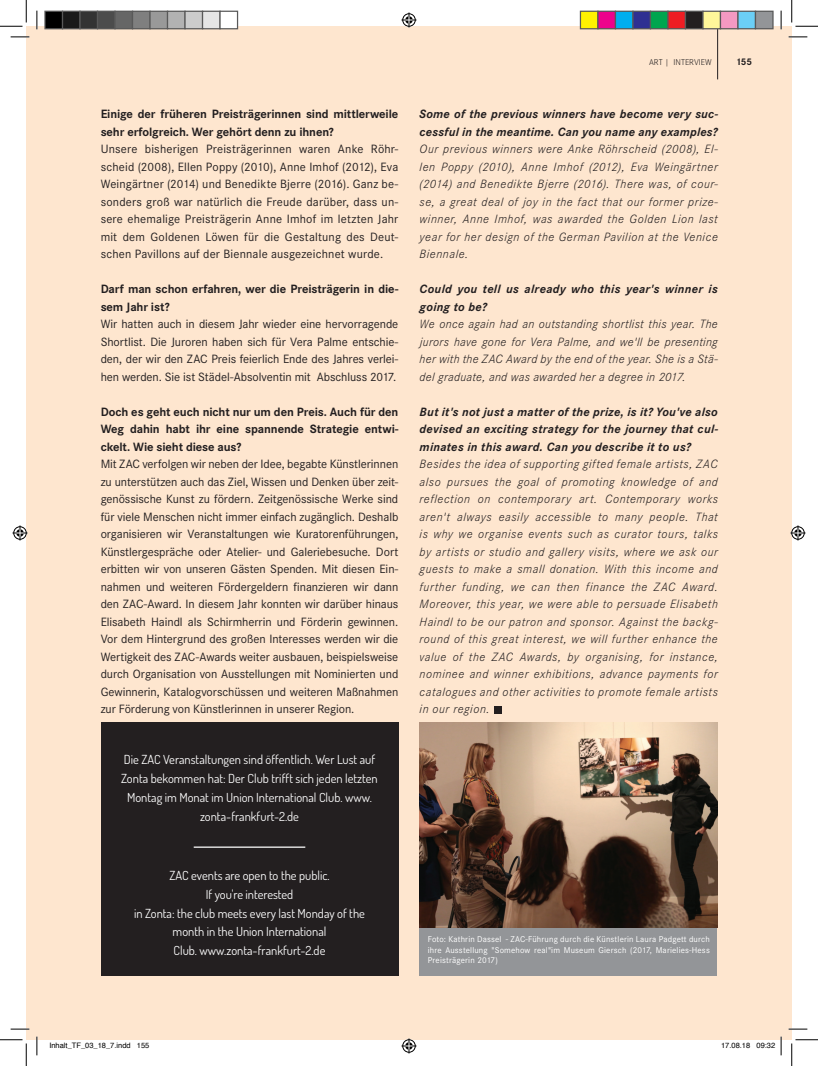
<style>
.page{position:relative;width:818px;height:1066px;background:#fff}
.page>*{position:absolute;margin:0;border:0;box-sizing:border-box;transform-origin:0 0}
.t1{font:12.5px/17.5px "Corporate S";letter-spacing:-.005em;color:#231f20;text-align:justify}
.t2{font:italic 300 12.5px/17.5px "Corporate S";letter-spacing:.04em;color:#231f20;text-align:justify}
.t3{font:12.5px/18.8px "Dosis";color:#fff;text-align:center}
.t4{font:italic 700 12.5px/17.5px "Corporate S";letter-spacing:.02em;color:#231f20}
.t5{font:700 12.5px/17.5px "Corporate S";letter-spacing:-.01em;color:#231f20}
.t6{font:700 10px "Corporate S";color:#231f20}
.t7{font:8.75px/10.5px "Corporate S";letter-spacing:.02em;color:#fff;text-align:justify}
.t8{font:300 8.75px "Corporate S";color:#231f20}
.t9{font:7.5px "Helvetica";color:#000}
</style>
<div class="page">
<div style="left:26px;top:26px;width:766px;height:1014px;background:#fee6cf"></div>
<div style="left:420px;top:722px;width:297px;height:254px;background:#939598"></div>
<div style="left:101px;top:722px;width:297px;height:254px;background:#231f20"></div>
<img style="left:420px;top:722px;width:298px;height:205px">
<hr style="left:194px;top:846px;width:111px;height:2px;background:#fff">
<div style="left:494px;top:706px;width:8px;height:8px;background:#231f20"></div>
<hr style="left:717px;top:26px;width:1px;height:53px;background:#231f20">
<svg style="left:11px;top:36px;width:18px;height:2px"></svg>
<svg style="left:788px;top:36px;width:19px;height:2px"></svg>
<svg style="left:11px;top:1028px;width:18px;height:2px"></svg>
<svg style="left:788px;top:1028px;width:19px;height:2px"></svg>
<svg style="left:36px;top:11px;width:2px;height:18px"></svg>
<svg style="left:36px;top:1037px;width:2px;height:18px"></svg>
<svg style="left:780px;top:11px;width:2px;height:18px"></svg>
<svg style="left:0;top:1px;width:27px;height:26px"></svg>
<svg style="left:0;top:1039px;width:27px;height:27px"></svg>
<svg style="left:791px;top:1px;width:27px;height:26px"></svg>
<svg style="left:791px;top:1039px;width:27px;height:27px"></svg>
<svg style="left:401px;top:13px;width:15px;height:15px"></svg>
<svg style="left:401px;top:1038px;width:15px;height:15px"></svg>
<svg style="left:13px;top:525px;width:15px;height:15px"></svg>
<svg style="left:790px;top:525px;width:15px;height:15px"></svg>
<div style="left:45px;top:11px;width:18px;height:18px;background:#000"></div>
<div style="left:44px;top:11px;width:19px;height:18px;border:1px solid #595959"></div>
<div style="left:63px;top:11px;width:17px;height:18px;background:#191919"></div>
<div style="left:62px;top:11px;width:19px;height:18px;border:1px solid #595959"></div>
<div style="left:80px;top:11px;width:18px;height:18px;background:#333"></div>
<div style="left:79px;top:11px;width:19px;height:18px;border:1px solid #595959"></div>
<div style="left:98px;top:11px;width:17px;height:18px;background:#4c4c4c"></div>
<div style="left:97px;top:11px;width:19px;height:18px;border:1px solid #595959"></div>
<div style="left:115px;top:11px;width:18px;height:18px;background:#666"></div>
<div style="left:114px;top:11px;width:19px;height:18px;border:1px solid #595959"></div>
<div style="left:133px;top:11px;width:17px;height:18px;background:#7f7f7f"></div>
<div style="left:132px;top:11px;width:19px;height:18px;border:1px solid #595959"></div>
<div style="left:150px;top:11px;width:18px;height:18px;background:#999"></div>
<div style="left:149px;top:11px;width:19px;height:18px;border:1px solid #595959"></div>
<div style="left:168px;top:11px;width:17px;height:18px;background:#b2b2b2"></div>
<div style="left:167px;top:11px;width:19px;height:18px;border:1px solid #595959"></div>
<div style="left:185px;top:11px;width:18px;height:18px;background:#ccc"></div>
<div style="left:184px;top:11px;width:19px;height:18px;border:1px solid #595959"></div>
<div style="left:203px;top:11px;width:17px;height:18px;background:#e5e5e5"></div>
<div style="left:202px;top:11px;width:19px;height:18px;border:1px solid #595959"></div>
<div style="left:220px;top:11px;width:18px;height:18px;background:#fff"></div>
<div style="left:219px;top:11px;width:19px;height:18px;border:1px solid #595959"></div>
<div style="left:580px;top:11px;width:18px;height:18px;background:#fff101"></div>
<div style="left:580px;top:11px;width:18px;height:18px;border:1px solid #595959"></div>
<div style="left:598px;top:11px;width:17px;height:18px;background:#ed028c"></div>
<div style="left:597px;top:11px;width:19px;height:18px;border:1px solid #595959"></div>
<div style="left:615px;top:11px;width:18px;height:18px;background:#00aeef"></div>
<div style="left:615px;top:11px;width:18px;height:18px;border:1px solid #595959"></div>
<div style="left:633px;top:11px;width:17px;height:18px;background:#2e3092"></div>
<div style="left:632px;top:11px;width:19px;height:18px;border:1px solid #595959"></div>
<div style="left:650px;top:11px;width:18px;height:18px;background:#00a54f"></div>
<div style="left:650px;top:11px;width:18px;height:18px;border:1px solid #595959"></div>
<div style="left:668px;top:11px;width:17px;height:18px;background:#ee1d23"></div>
<div style="left:667px;top:11px;width:19px;height:18px;border:1px solid #595959"></div>
<div style="left:685px;top:11px;width:18px;height:18px;background:#231f20"></div>
<div style="left:685px;top:11px;width:18px;height:18px;border:1px solid #595959"></div>
<div style="left:703px;top:11px;width:17px;height:18px;background:#fff79a"></div>
<div style="left:702px;top:11px;width:19px;height:18px;border:1px solid #595959"></div>
<div style="left:720px;top:11px;width:18px;height:18px;background:#f499c2"></div>
<div style="left:720px;top:11px;width:18px;height:18px;border:1px solid #595959"></div>
<div style="left:738px;top:11px;width:17px;height:18px;background:#6bcff6"></div>
<div style="left:737px;top:11px;width:19px;height:18px;border:1px solid #595959"></div>
<div style="left:755px;top:11px;width:18px;height:18px;background:#939598"></div>
<div style="left:755px;top:11px;width:18px;height:18px;border:1px solid #595959"></div>
<svg style="left:780px;top:1037px;width:2px;height:18px"></svg>
<p class="t5" style="left:101px;top:106px;width:299px">Einige der früheren Preisträgerinnen sind mittlerweile sehr erfolgreich. Wer gehört denn zu ihnen?</p>
<p class="t1" style="left:101px;top:141px;width:299px">Unsere bisherigen Preisträgerinnen waren Anke Röhr&shy;scheid (2008), Ellen Poppy (2010), Anne Imhof (2012), Eva Weingärtner (2014) und Benedikte Bjerre (2016). Ganz be&shy;sonders groß war natürlich die Freude darüber, dass un&shy;sere ehemalige Preisträgerin Anne Imhof im letzten Jahr mit dem Goldenen Löwen für die Gestaltung des Deut&shy;schen Pavillons auf der Biennale ausgezeichnet wurde.</p>
<p class="t5" style="left:101px;top:281px;width:299px">Darf man schon erfahren, wer die Preisträgerin in die&shy;sem Jahr ist?</p>
<p class="t1" style="left:101px;top:316px;width:299px">Wir hatten auch in diesem Jahr wieder eine hervorragende Shortlist. Die Juroren haben sich für Vera Palme entschie&shy;den, der wir den ZAC Preis feierlich Ende des Jahres verlei&shy;hen werden. Sie ist Städel-Absolventin mit Abschluss 2017.</p>
<p class="t5" style="left:101px;top:403px;width:299px;text-align:justify">Doch es geht euch nicht nur um den Preis. Auch für den Weg dahin habt ihr eine spannende Strategie entwi&shy;ckelt. Wie sieht diese aus?</p>
<p class="t1" style="left:101px;top:456px;width:299px">Mit ZAC verfolgen wir neben der Idee, begabte Künstlerinnen zu unterstützen auch das Ziel, Wissen und Denken über zeit&shy;genössische Kunst zu fördern. Zeitgenössische Werke sind für viele Menschen nicht immer einfach zugänglich. Deshalb organisieren wir Veranstaltungen wie Kuratorenführungen, Künstlergespräche oder Atelier- und Galeriebesuche. Dort erbitten wir von unseren Gästen Spenden. Mit diesen Ein&shy;nahmen und weiteren Fördergeldern finanzieren wir dann den ZAC-Award. In diesem Jahr konnten wir darüber hinaus Elisabeth Haindl als Schirmherrin und Förderin gewinnen.<br>Vor dem Hintergrund des großen Interesses werden wir die Wertigkeit des ZAC-Awards weiter ausbauen, beispielsweise durch Organisation von Ausstellungen mit Nominierten und Gewinnerin, Katalogvorschüssen und weiteren Maßnahmen zur Förderung von Künstlerinnen in unserer Region.</p>
<p class="t3" style="left:121px;top:750px;width:258px">Die ZAC Veranstaltungen sind öffentlich. Wer Lust auf Zonta bekommen hat: Der Club trifft sich jeden letzten Montag im Monat im Union International Club. www. zonta-frankfurt-2.de</p>
<p class="t3" style="left:134px;top:866px;width:232px">ZAC events are open to the public.<br>If you're interested<br>in Zonta: the club meets every last Monday of the month in the Union International<br>Club. www.zonta-frankfurt-2.de</p>
<p class="t8" style="left:649px;top:57px;width:64px">ART | INTERVIEW</p>
<p class="t6" style="left:736px;top:56px;width:18px">155</p>
<p class="t4" style="left:420px;top:106px;width:300px">Some of the previous winners have become very suc&shy;cessful in the meantime. Can you name any examples?</p>
<p class="t2" style="left:420px;top:141px;width:300px">Our previous winners were Anke Röhrscheid (2008), El&shy;len Poppy (2010), Anne Imhof (2012), Eva Weingärtner (2014) and Benedikte Bjerre (2016). There was, of cour&shy;se, a great deal of joy in the fact that our former prize&shy;winner, Anne Imhof, was awarded the Golden Lion last year for her design of the German Pavilion at the Venice Biennale.</p>
<p class="t4" style="left:420px;top:281px;width:300px">Could you tell us already who this year's winner is going to be?</p>
<p class="t2" style="left:420px;top:316px;width:300px">We once again had an outstanding shortlist this year. The jurors have gone for Vera Palme, and we'll be presenting her with the ZAC Award by the end of the year. She is a Stä&shy;del graduate, and was awarded her a degree in 2017.</p>
<p class="t4" style="left:420px;top:403px;width:300px;text-align:justify">But it's not just a matter of the prize, is it? You've also devised an exciting strategy for the journey that cul&shy;minates in this award. Can you describe it to us?</p>
<p class="t2" style="left:420px;top:456px;width:300px">Besides the idea of supporting gifted female artists, ZAC also pursues the goal of promoting knowledge of and reflection on contemporary art. Contemporary works aren't always easily accessible to many people. That is why we organise events such as curator tours, talks by artists or studio and gallery visits, where we ask our guests to make a small donation. With this income and further funding, we can then finance the ZAC Award.<br>Moreover, this year, we were able to persuade Elisabeth Haindl to be our patron and sponsor. Against the backg&shy;round of this great interest, we will further enhance the value of the ZAC Awards, by organising, for instance, nominee and winner exhibitions, advance payments for catalogues and other activities to promote female artists in our region.</p>
<p class="t7" style="left:428px;top:934px;width:284px">Foto: Kathrin Dassel - ZAC-Führung durch die Künstlerin Laura Padgett durch ihre Ausstellung "Somehow real"im Museum Giersch (2017, Marielies-Hess Preisträgerin 2017)</p>
<p class="t9" style="left:49px;top:1042px;width:102px">Inhalt_TF_03_18_7.indd 155</p>
<p class="t9" style="left:721px;top:1042px;width:56px">17.08.18 09:32</p>
</div>
